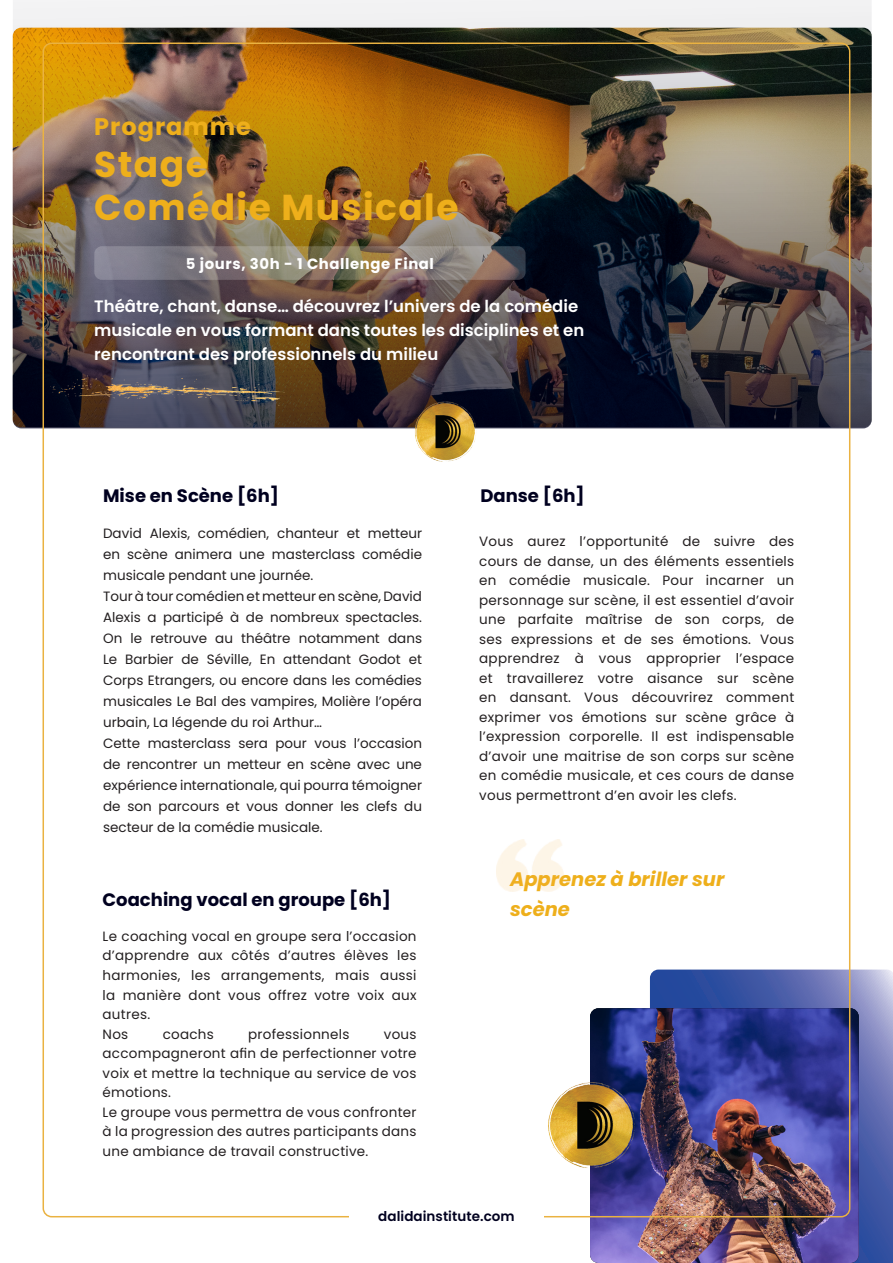
<style>
.page{position:relative;width:893px;height:1263px;background:#fff}
.page>*{position:absolute;margin:0;border:0;box-sizing:border-box;transform-origin:0 0}
.t1{font:700 36px "Poppins";letter-spacing:.04em;color:#eeaf1b}
.t2{font:700 24px "Poppins";letter-spacing:.04em;color:#eeaf1b}
.t3{font:italic 700 19.5px/30px "Poppins";color:#eeaf1b}
.t4{font:700 18px "Poppins";color:#00001f}
.t5{font:600 16.5px/24px "Poppins";color:#fff}
.t6{font:700 14.85px "Poppins";letter-spacing:.04em;color:#fff}
.liste{font:13.5px/19.5px "Poppins";letter-spacing:.02em;color:#231f20;text-align:justify}
.t7{font:600 13.5px "Poppins";letter-spacing:.005em;color:#00001f}
</style>
<div class="page">
<img style="left:496px;top:839px;width:68px;height:52px">
<svg style="left:650px;top:969px;width:243px;height:294px;background:#5a6caf"></svg>
<img style="left:590px;top:1008px;width:269px;height:255px">
<img style="left:13px;top:0;width:859px;height:428px">
<img style="left:46px;top:368px;width:239px;height:37px">
<svg style="left:94px;top:246px;width:432px;height:34px;background:#867b74"></svg>
<img style="left:414px;top:400px;width:63px;height:62px">
<img style="left:548px;top:1081px;width:88px;height:88px">
<p class="t2" style="left:94px;top:112px;width:158px">Programme</p>
<p class="t1" style="left:94px;top:143px;width:115px">Stage</p>
<p class="t1" style="left:94px;top:187px;width:366px">Comédie Musicale</p>
<p class="t6" style="left:186px;top:255px;width:250px">5 jours, 30h - 1 Challenge Final</p>
<p class="t5" style="left:94px;top:294px;width:491px">Théâtre, chant, danse… découvrez l’univers de la comédie musicale en vous formant dans toutes les disciplines et en rencontrant des professionnels du milieu</p>
<p class="t4" style="left:103px;top:485px;width:177px">Mise en Scène [6h]</p>
<p class="t4" style="left:480px;top:485px;width:106px">Danse [6h]</p>
<p class="liste" style="left:479px;top:532px;width:317px">Vous aurez l’opportunité de suivre des cours de danse, un des éléments essentiels en comédie musicale. Pour incarner un personnage sur scène, il est essentiel d’avoir une parfaite maîtrise de son corps, de ses expressions et de ses émotions. Vous apprendrez à vous approprier l’espace et travaillerez votre aisance sur scène en dansant. Vous découvrirez comment exprimer vos émotions sur scène grâce à l’expression corporelle. Il est indispensable d’avoir une maitrise de son corps sur scène en comédie musicale, et ces cours de danse vous permettront d’en avoir les clefs.</p>
<p class="liste" style="left:103px;top:522px;width:320px;line-height:21px">David Alexis, comédien, chanteur et metteur en scène animera une masterclass comédie musicale pendant une journée.</p>
<p class="liste" style="left:103px;top:585px;width:320px;line-height:21px">Tour à tour comédien et metteur en scène, David Alexis a participé à de nombreux spectacles.<br>On le retrouve au théâtre notamment dans Le Barbier de Séville, En attendant Godot et Corps Etrangers, ou encore dans les comédies musicales Le Bal des vampires, Molière l’opéra urbain, La légende du roi Arthur…</p>
<p class="liste" style="left:103px;top:732px;width:320px;line-height:21px">Cette masterclass sera pour vous l’occasion de rencontrer un metteur en scène avec une expérience internationale, qui pourra témoigner de son parcours et vous donner les clefs du secteur de la comédie musicale.</p>
<p class="t4" style="left:103px;top:889px;width:290px">Coaching vocal en groupe [6h]</p>
<p class="liste" style="left:103px;top:926px;width:315px">Le coaching vocal en groupe sera l’occasion d’apprendre aux côtés d’autres élèves les harmonies, les arrangements, mais aussi la manière dont vous offrez votre voix aux autres.</p>
<p class="liste" style="left:103px;top:1024px;width:27px">Nos</p>
<p class="liste" style="left:163px;top:1024px;width:53px">coachs</p>
<p class="liste" style="left:248px;top:1024px;width:103px">professionnels</p>
<p class="liste" style="left:103px;top:1024px;width:315px;text-indent:281px">vous accompagneront afin de perfectionner votre voix et mettre la technique au service de vos émotions.</p>
<p class="liste" style="left:103px;top:1102px;width:315px">Le groupe vous permettra de vous confronter à la progression des autres participants dans une ambiance de travail constructive.</p>
<p class="t3" style="left:510px;top:864px;width:216px">Apprenez à briller sur scène</p>
<p class="t7" style="left:378px;top:1208px;width:138px">dalidainstitute.com</p>
</div>
